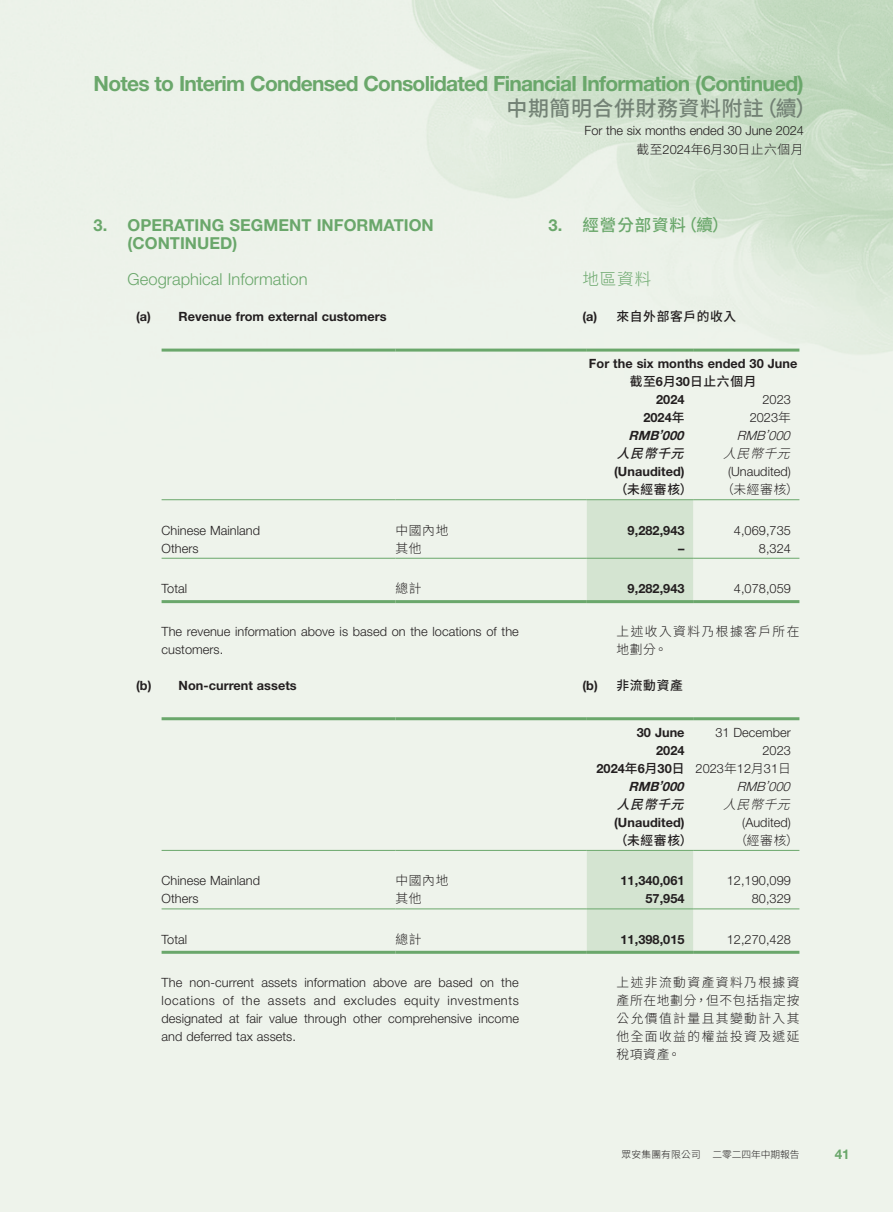
<style>
.page{position:relative;width:893px;height:1212px;background:#fff}
.page>*{position:absolute;margin:0;border:0;box-sizing:border-box;transform-origin:0 0}
.t1{font:700 21px "Helvetica Neue LT Std";letter-spacing:-.035em;color:#6aa76b}
.t2{font:500 21px "Source Han Sans TC";letter-spacing:.025em;color:#738275}
.Heading_1{font:700 16.5px/18px "Helvetica Neue LT Std";letter-spacing:.005em;color:#6aa76b}
.Heading_2{font:300 16.5px "Helvetica Neue LT Std";letter-spacing:.005em;color:#6aa76b}
.C_Heading_1{font:500 16.5px "Source Han Sans TC";letter-spacing:.055em;color:#6aa76b}
.C_Heading_2{font:300 16.5px "Source Han Sans TC";color:#6aa76b}
.t3{font:700 13.5px "Helvetica Neue LT Std";color:#6aa76b}
.Body_Text{font:300 12.75px/18px "Helvetica Neue LT Std";letter-spacing:.005em;color:#231f20}
.Body_Text-2{font:700 12.75px "Helvetica Neue LT Std";letter-spacing:.005em;color:#231f20}
.C_Body_Text{font:300 12.75px/18px "Source Han Sans TC";letter-spacing:.11em;color:#231f20}
.Heading_3{font:700 12.75px "Helvetica Neue LT Std";letter-spacing:.005em;color:#231f20}
.Body_Text-3{font:300 12.75px "Source Han Sans TC";letter-spacing:.055em;color:#231f20}
.Body_Text-4{font:500 12.75px "Source Han Sans TC";letter-spacing:.055em;color:#231f20}
.C_Body_Text-2{font:500 12.75px "Source Han Sans TC";letter-spacing:.05em;color:#231f20}
.Body_Text-5{font:italic 700 12.75px "Helvetica Neue LT Std";color:#231f20}
.Body_Text-6{font:italic 300 12.75px "Helvetica Neue LT Std";color:#231f20}
.Body_Text-7{font:italic 500 12.75px "Source Han Sans TC";color:#231f20}
.Body_Text-8{font:italic 300 12.75px "Source Han Sans TC";color:#231f20}
.t4{font:300 9.75px "Source Han Sans TC";letter-spacing:-.01em;color:#231f20}
.s1{font-family:"Helvetica Neue LT Std"}
.s2{font-family:"Helvetica Neue LT Std";font-weight:700}
.s3{font-family:"Source Han Sans TC";font-weight:500}
.s4{font-family:"Source Han Sans TC"}
</style>
<div class="page">
<div style="left:587px;top:500px;width:106px;height:100px;background:#d4e4d1"></div>
<hr style="left:162px;top:349px;width:233px;height:3px;background:#6aa76b">
<hr style="left:395px;top:349px;width:192px;height:3px;background:#6aa76b">
<hr style="left:587px;top:349px;width:106px;height:3px;background:#6aa76b">
<hr style="left:693px;top:349px;width:106px;height:3px;background:#6aa76b">
<hr style="left:162px;top:499px;width:233px;height:1px;background:#6aa76b">
<hr style="left:395px;top:499px;width:192px;height:1px;background:#6aa76b">
<hr style="left:587px;top:499px;width:106px;height:1px;background:#6aa76b">
<hr style="left:693px;top:499px;width:106px;height:1px;background:#6aa76b">
<hr style="left:162px;top:558px;width:233px;height:1px;background:#6aa76b">
<hr style="left:395px;top:558px;width:192px;height:1px;background:#6aa76b">
<hr style="left:587px;top:558px;width:106px;height:1px;background:#6aa76b">
<hr style="left:693px;top:558px;width:106px;height:1px;background:#6aa76b">
<hr style="left:162px;top:600px;width:233px;height:3px;background:#6aa76b">
<hr style="left:395px;top:600px;width:192px;height:3px;background:#6aa76b">
<hr style="left:587px;top:600px;width:106px;height:3px;background:#6aa76b">
<hr style="left:693px;top:600px;width:106px;height:3px;background:#6aa76b">
<div style="left:587px;top:851px;width:106px;height:100px;background:#d4e4d1"></div>
<hr style="left:162px;top:717px;width:233px;height:3px;background:#6aa76b">
<hr style="left:395px;top:717px;width:192px;height:3px;background:#6aa76b">
<hr style="left:587px;top:717px;width:106px;height:3px;background:#6aa76b">
<hr style="left:693px;top:717px;width:106px;height:3px;background:#6aa76b">
<hr style="left:162px;top:850px;width:233px;height:1px;background:#6aa76b">
<hr style="left:395px;top:850px;width:192px;height:1px;background:#6aa76b">
<hr style="left:587px;top:850px;width:106px;height:1px;background:#6aa76b">
<hr style="left:693px;top:850px;width:106px;height:1px;background:#6aa76b">
<hr style="left:162px;top:908px;width:233px;height:1px;background:#6aa76b">
<hr style="left:395px;top:908px;width:192px;height:1px;background:#6aa76b">
<hr style="left:587px;top:908px;width:106px;height:1px;background:#6aa76b">
<hr style="left:693px;top:908px;width:106px;height:1px;background:#6aa76b">
<hr style="left:162px;top:951px;width:233px;height:3px;background:#6aa76b">
<hr style="left:395px;top:951px;width:192px;height:3px;background:#6aa76b">
<hr style="left:587px;top:951px;width:106px;height:3px;background:#6aa76b">
<hr style="left:693px;top:951px;width:106px;height:3px;background:#6aa76b">
<h1 class="t1" style="left:94px;top:71px;width:712px">Notes to Interim Condensed Consolidated Financial Information (Continued)</h1>
<h1 class="t2" style="left:507px;top:96px;width:311px">中期簡明合併財務資料附註（續）</h1>
<p class="Body_Text" style="left:585px;top:121px;width:221px">For the six months ended 30 June 2024</p>
<p class="C_Body_Text" style="left:636px;top:140px;width:169px">截至<span class="s1">2024</span>年<span class="s1">6</span>月<span class="s1">30</span>日止六個月</p>
<p class="Heading_1" style="left:128px;top:216px;width:308px;text-indent:-34px">3. OPERATING SEGMENT INFORMATION (CONTINUED)</p>
<p class="Heading_2" style="left:128px;top:269px;width:182px">Geographical Information</p>
<p class="Heading_3" style="left:136px;top:309px;width:252px">(a) Revenue from external customers</p>
<p class="C_Heading_1" style="left:549px;top:216px;width:182px"><span class="s2">3.</span> 經營分部資料（續）</p>
<p class="C_Heading_2" style="left:583px;top:270px;width:70px">地區資料</p>
<p class="C_Body_Text-2" style="left:583px;top:310px;width:155px"><span class="s2">(a)</span> 來自外部客戶的收入</p>
<p class="Body_Text-2" style="left:589px;top:356px;width:210px">For the six months ended 30 June</p>
<p class="Body_Text-4" style="left:630px;top:374px;width:128px">截至<span class="s2">6</span>月<span class="s2">30</span>日止六個月</p>
<p class="Body_Text-2" style="left:656px;top:392px;width:30px">2024</p>
<p class="Body_Text" style="left:762px;top:390px;width:30px">2023</p>
<p class="Body_Text-2" style="left:643px;top:410px;width:43px">2024<span class="s3">年</span></p>
<p class="Body_Text" style="left:750px;top:408px;width:43px">2023<span class="s4">年</span></p>
<p class="Body_Text-5" style="left:628px;top:428px;width:60px">RMB’000</p>
<p class="Body_Text-6" style="left:737px;top:428px;width:58px">RMB’000</p>
<p class="Body_Text-7" style="left:617px;top:446px;width:78px">人民幣千元</p>
<p class="Body_Text-8" style="left:723px;top:446px;width:78px">人民幣千元</p>
<p class="Body_Text-2" style="left:614px;top:464px;width:72px">(Unaudited)</p>
<p class="Body_Text" style="left:728px;top:462px;width:64px">(Unaudited)</p>
<p class="Body_Text-4" style="left:615px;top:482px;width:79px">（未經審核）</p>
<p class="Body_Text-3" style="left:721px;top:482px;width:79px">（未經審核）</p>
<p class="Body_Text" style="left:162px;top:521px;width:100px">Chinese Mainland</p>
<p class="Body_Text-3" style="left:395px;top:523px;width:55px">中國內地</p>
<p class="Body_Text-2" style="left:628px;top:522px;width:59px">9,282,943</p>
<p class="Body_Text" style="left:734px;top:521px;width:59px">4,069,735</p>
<p class="Body_Text" style="left:162px;top:539px;width:39px">Others</p>
<p class="Body_Text-3" style="left:395px;top:541px;width:28px">其他</p>
<p class="Body_Text-2" style="left:678px;top:540px;width:8px">–</p>
<p class="Body_Text" style="left:759px;top:539px;width:34px">8,324</p>
<p class="Body_Text" style="left:162px;top:579px;width:27px">Total</p>
<p class="Body_Text-3" style="left:395px;top:581px;width:28px">總計</p>
<p class="Body_Text-2" style="left:628px;top:581px;width:59px">9,282,943</p>
<p class="Body_Text" style="left:734px;top:579px;width:59px">4,078,059</p>
<p class="Body_Text" style="left:162px;top:622px;width:359px">The revenue information above is based on the locations of the customers.</p>
<p class="Heading_3" style="left:136px;top:678px;width:162px">(b) Non-current assets</p>
<p class="Body_Text-2" style="left:637px;top:724px;width:49px">30 June</p>
<p class="Body_Text-2" style="left:656px;top:742px;width:30px">2024</p>
<p class="C_Body_Text" style="left:617px;top:623px;width:184px">上述收入資料乃根據客戶所在地劃分。</p>
<p class="C_Body_Text-2" style="left:583px;top:678px;width:102px"><span class="s2">(b)</span> 非流動資產</p>
<p class="Body_Text" style="left:715px;top:723px;width:77px">31 December</p>
<p class="Body_Text" style="left:762px;top:741px;width:30px">2023</p>
<p class="Body_Text-2" style="left:596px;top:760px;width:90px">2024<span class="s3">年</span>6<span class="s3">月</span>30<span class="s3">日</span></p>
<p class="Body_Text" style="left:696px;top:759px;width:97px">2023<span class="s4">年</span>12<span class="s4">月</span>31<span class="s4">日</span></p>
<p class="Body_Text-5" style="left:628px;top:778px;width:60px">RMB’000</p>
<p class="Body_Text-6" style="left:737px;top:778px;width:58px">RMB’000</p>
<p class="Body_Text-7" style="left:617px;top:797px;width:78px">人民幣千元</p>
<p class="Body_Text-8" style="left:723px;top:797px;width:78px">人民幣千元</p>
<p class="Body_Text-2" style="left:614px;top:814px;width:72px">(Unaudited)</p>
<p class="Body_Text" style="left:742px;top:813px;width:50px">(Audited)</p>
<p class="Body_Text-4" style="left:615px;top:833px;width:79px">（未經審核）</p>
<p class="Body_Text-3" style="left:734px;top:833px;width:66px">（經審核）</p>
<p class="Body_Text" style="left:162px;top:871px;width:100px">Chinese Mainland</p>
<p class="Body_Text-3" style="left:395px;top:873px;width:55px">中國內地</p>
<p class="Body_Text-2" style="left:620px;top:873px;width:66px">11,340,061</p>
<p class="Body_Text" style="left:727px;top:871px;width:66px">12,190,099</p>
<p class="Body_Text" style="left:162px;top:889px;width:39px">Others</p>
<p class="Body_Text-3" style="left:395px;top:891px;width:28px">其他</p>
<p class="Body_Text-2" style="left:645px;top:891px;width:41px">57,954</p>
<p class="Body_Text" style="left:752px;top:889px;width:41px">80,329</p>
<p class="Body_Text" style="left:162px;top:930px;width:27px">Total</p>
<p class="Body_Text-3" style="left:395px;top:932px;width:28px">總計</p>
<p class="Body_Text-2" style="left:620px;top:931px;width:66px">11,398,015</p>
<p class="Body_Text" style="left:727px;top:930px;width:66px">12,270,428</p>
<p class="Body_Text" style="left:162px;top:973px;width:359px;text-align:justify">The non-current assets information above are based on the locations of the assets and excludes equity investments designated at fair value through other comprehensive income and deferred tax assets.</p>
<p class="C_Body_Text" style="left:617px;top:973px;width:184px;text-align:justify">上述非流動資產資料乃根據資產所在地劃分，但不包括指定按公允價值計量且其變動計入其他全面收益的權益投資及遞延稅項資產。</p>
<p class="t4" style="left:622px;top:1149px;width:179px">眾安集團有限公司　二零二四年中期報告</p>
<p class="t3" style="left:835px;top:1146px;width:17px">41</p>
</div>
